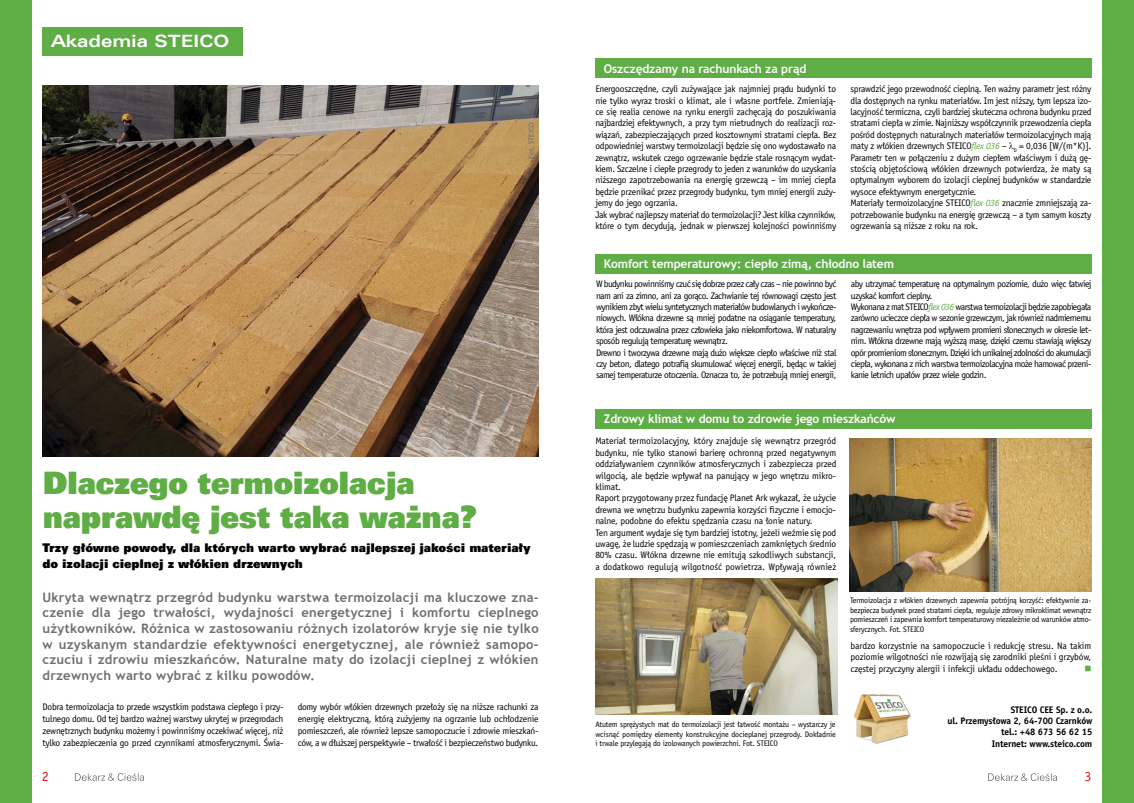
<style>
.page{position:relative;width:1134px;height:803px;background:#fff}
.page>*{position:absolute;margin:0;border:0;box-sizing:border-box;transform-origin:0 0}
.t1{font:31px/33px "Zurich X Blk EU";letter-spacing:-.03em;color:#5fad45}
.t2{font:700 17px "Zurich Ex EU";color:#fff}
.t3{font:14px "Officina San PL";color:#d71920}
.t4{font:700 13px/15.6px "Trebuchet MS";letter-spacing:.02em;color:#6d6e71;text-align:justify}
.t5{font:700 12px "Trebuchet MS";letter-spacing:-.01em;color:#fff}
.t6{font:12px/16px "Zurich X Blk EU";letter-spacing:-.01em;color:#000}
.t7{font:9.5px/11.4px "Officina San PL";letter-spacing:-.03em;color:#000}
.t8{font:9.5px/11.4px "Officina San PL";letter-spacing:-.055em;color:#000}
.t9{font:700 9.5px/11.4px "Officina San PL";letter-spacing:-.015em;color:#000;text-align:right}
.t10{font:9.5px "Wingdings";color:#5fad45}
.t11{font:8px/9.6px "Officina San PL";letter-spacing:-.025em;color:#000;text-align:justify}
.t12{font:7px "Trebuchet MS";color:#6d6e71}
.s1{font-style:italic;color:#5fad45}
</style>
<div class="page">
<svg style="left:75px;top:773px;width:69px;height:7px"></svg>
<svg style="left:988px;top:773px;width:69px;height:7px"></svg>
<div style="left:1103px;top:0;width:31px;height:802px;background:#5fad45"></div>
<div style="left:43px;top:27px;width:200px;height:28px;background:#5fad45"></div>
<div style="left:595px;top:58px;width:496px;height:20px;background:#5fad45"></div>
<div style="left:595px;top:254px;width:496px;height:20px;background:#5fad45"></div>
<div style="left:595px;top:408px;width:496px;height:20px;background:#5fad45"></div>
<div style="left:0;top:0;width:31px;height:802px;background:#5fad45"></div>
<img style="left:43px;top:85px;width:496px;height:371px">
<img style="left:854px;top:694px;width:57px;height:50px">
<img style="left:849px;top:438px;width:242px;height:153px">
<img style="left:595px;top:578px;width:242px;height:136px">
<h2 class="t2" style="left:51px;top:31px;width:180px">Akademia STEICO</h2>
<p class="t12" style="left:527px;top:159px;width:38px;rotate:-90deg">Fot. STEICO</p>
<h1 class="t1" style="left:43px;top:466px;width:437px">Dlaczego termoizolacja naprawdę jest taka ważna?</h1>
<p class="t6" style="left:43px;top:539px;width:490px">Trzy główne powody, dla których warto wybrać najlepszej jakości materiały do izolacji cieplnej z włókien drzewnych</p>
<p class="t4" style="left:43px;top:589px;width:498px">Ukryta wewnątrz przegród budynku warstwa termoizolacji ma kluczowe zna&shy;czenie dla jego trwałości, wydajności energetycznej i komfortu cieplnego użytkowników. Różnica w zastosowaniu różnych izolatorów kryje się nie tylko w uzyskanym standardzie efektywności energetycznej, ale również samopo&shy;czuciu i zdrowiu mieszkańców. Naturalne maty do izolacji cieplnej z włókien drzewnych warto wybrać z kilku powodów.</p>
<p class="t7" style="left:43px;top:700px;width:242px;line-height:12px;text-align:justify">Dobra termoizolacja to przede wszystkim podstawa ciepłego i przy&shy;tulnego domu. Od tej bardzo ważnej warstwy ukrytej w przegrodach zewnętrznych budynku możemy i powinniśmy oczekiwać więcej, niż tylko zabezpieczenia go przed czynnikami atmosferycznymi. Świa-</p>
<p class="t7" style="left:298px;top:700px;width:242px;line-height:12px;text-align:justify">domy wybór włókien drzewnych przełoży się na niższe rachunki za energię elektryczną, którą zużyjemy na ogrzanie lub ochłodzenie pomieszczeń, ale również lepsze samopoczucie i zdrowie mieszkań&shy;ców, a w dłuższej perspektywie – trwałość i bezpieczeństwo budynku.</p>
<p class="t5" style="left:604px;top:61px;width:204px">Oszczędzamy na rachunkach za prąd</p>
<p class="t7" style="left:595px;top:83px;width:243px">Energooszczędne, czyli zużywające jak najmniej prądu budynki to nie tylko wyraz troski o klimat, ale i własne portfele. Zmieniają&shy;ce się realia cenowe na rynku energii zachęcają do poszukiwania najbardziej efektywnych, a przy tym nietrudnych do realizacji roz&shy;wiązań, zabezpieczających przed kosztownymi stratami ciepła. Bez odpowiedniej warstwy termoizolacji będzie się ono wydostawało na zewnątrz, wskutek czego ogrzewanie będzie stale rosnącym wydat&shy;kiem. Szczelne i ciepłe przegrody to jeden z warunków do uzyskania niższego zapotrzebowania na energię grzewczą – im mniej ciepła będzie przenikać przez przegrody budynku, tym mniej energii zuży&shy;jemy do jego ogrzania.<br>Jak wybrać najlepszy materiał do termoizolacji? Jest kilka czynników, które o tym decydują, jednak w pierwszej kolejności powinniśmy</p>
<p class="t7" style="left:850px;top:83px;width:243px">sprawdzić jego przewodność cieplną. Ten ważny parametr jest różny dla dostępnych na rynku materiałów. Im jest niższy, tym lepsza izo&shy;lacyjność termiczna, czyli bardziej skuteczna ochrona budynku przed stratami ciepła w zimie. Najniższy współczynnik przewodzenia ciepła pośród dostępnych naturalnych materiałów termoizolacyjnych mają maty z włókien drzewnych STEICO<span class="s1">flex 036</span> – ●<sub>D</sub> = 0,036 [W/(m*K)].<br>Parametr ten w połączeniu z dużym ciepłem właściwym i dużą gę&shy;stością objętościową włókien drzewnych potwierdza, że maty są optymalnym wyborem do izolacji cieplnej budynków w standardzie wysoce efektywnym energetycznie.<br>Materiały termoizolacyjne STEICO<span class="s1">flex 036</span> znacznie zmniejszają za&shy;potrzebowanie budynku na energię grzewczą – a tym samym koszty ogrzewania są niższe z roku na rok.</p>
<p class="t5" style="left:604px;top:256px;width:292px">Komfort temperaturowy: ciepło zimą, chłodno latem</p>
<p class="t8" style="left:596px;top:278px;width:242px">W budynku powinniśmy czuć się dobrze przez cały czas – nie powinno być nam ani za zimno, ani za gorąco. Zachwianie tej równowagi często jest wynikiem zbyt wielu syntetycznych materiałów budowlanych i wykończe&shy;niowych. Włókna drzewne są mniej podatne na osiąganie temperatury, która jest odczuwalna przez człowieka jako niekomfortowa. W naturalny sposób regulują temperaturę wewnątrz.<br>Drewno i tworzywa drzewne mają dużo większe ciepło właściwe niż stal czy beton, dlatego potrafią skumulować więcej energii, będąc w takiej samej temperaturze otoczenia. Oznacza to, że potrzebują mniej energii,</p>
<p class="t8" style="left:851px;top:278px;width:242px">aby utrzymać temperaturę na optymalnym poziomie, dużo więc łatwiej uzyskać komfort cieplny.<br>Wykonana z mat STEICO<span class="s1">flex 036</span> warstwa termoizolacji będzie zapobiegała zarówno ucieczce ciepła w sezonie grzewczym, jak również nadmiernemu nagrzewaniu wnętrza pod wpływem promieni słonecznych w okresie let&shy;nim. Włókna drzewne mają wyższą masę, dzięki czemu stawiają większy opór promieniom słonecznym. Dzięki ich unikalnej zdolności do akumulacji ciepła, wykonana z nich warstwa termoizolacyjna może hamować przeni&shy;kanie letnich upałów przez wiele godzin.</p>
<p class="t5" style="left:604px;top:411px;width:293px">Zdrowy klimat w domu to zdrowie jego mieszkańców</p>
<p class="t7" style="left:595px;top:435px;width:243px">Materiał termoizolacyjny, który znajduje się wewnątrz przegród budynku, nie tylko stanowi barierę ochronną przed negatywnym oddziaływaniem czynników atmosferycznych i zabezpiecza przed wilgocią, ale będzie wpływał na panujący w jego wnętrzu mikro&shy;klimat.<br>Raport przygotowany przez fundację Planet Ark wykazał, że użycie drewna we wnętrzu budynku zapewnia korzyści fizyczne i emocjo&shy;nalne, podobne do efektu spędzania czasu na łonie natury.<br>Ten argument wydaje się tym bardziej istotny, jeżeli weźmie się pod uwagę, że ludzie spędzają w pomieszczeniach zamkniętych średnio 80% czasu. Włókna drzewne nie emitują szkodliwych substancji, a dodatkowo regulują wilgotność powietrza. Wpływają również</p>
<p class="t11" style="left:595px;top:719px;width:242px">Atutem sprężystych mat do termoizolacji jest łatwość montażu – wystarczy je wcisnąć pomiędzy elementy konstrukcyjne docieplanej przegrody. Dokładnie i trwale przylegają do izolowanych powierzchni. Fot. STEICO</p>
<p class="t11" style="left:850px;top:595px;width:243px">Termoizolacja z włókien drzewnych zapewnia potrójną korzyść: efektywnie za&shy;bezpiecza budynek przed stratami ciepła, reguluje zdrowy mikroklimat wewnątrz pomieszczeń i zapewnia komfort temperaturowy niezależnie od warunków atmo&shy;sferycznych. Fot. STEICO</p>
<p class="t7" style="left:850px;top:639px;width:242px;text-align:justify">bardzo korzystnie na samopoczucie i redukcję stresu. Na takim poziomie wilgotności nie rozwijają się zarodniki pleśni i grzybów, częstej przyczyny alergii i infekcji układu oddechowego.</p>
<p class="t10" style="left:1084px;top:662px;width:9px">■</p>
<p class="t9" style="left:948px;top:703px;width:146px">STEICO CEE Sp. z o.o.<br>ul. Przemysłowa 2, 64-700 Czarnków tel.: +48 673 56 62 15<br>Internet: www.steico.com</p>
<h3 class="t3" style="left:42px;top:767px;width:8px">2</h3>
<h3 class="t3" style="left:1084px;top:767px;width:8px">3</h3>
</div>
